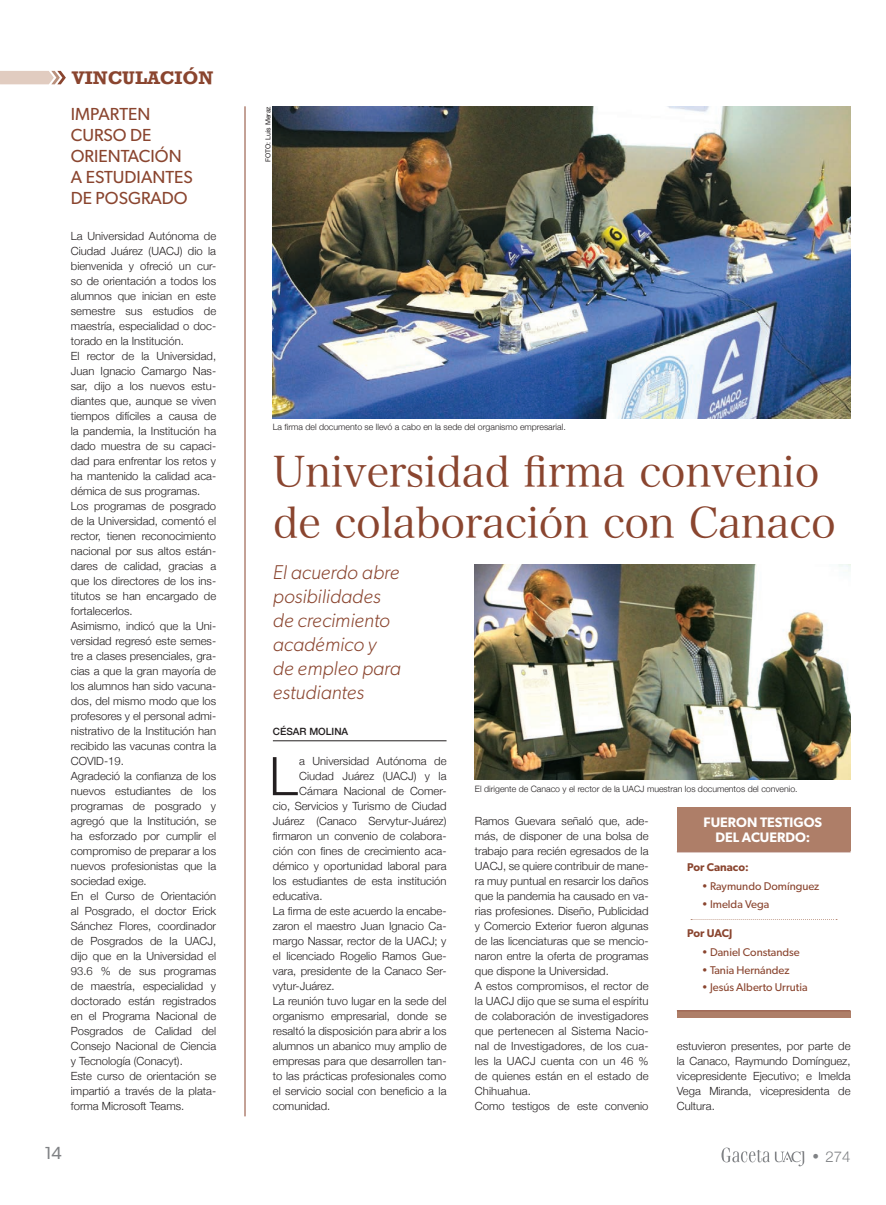
<style>
.page{position:relative;width:886px;height:1205px;background:#fff}
.page>*{position:absolute;margin:0;border:0;box-sizing:border-box;transform-origin:0 0}
.Texto{font:300 53.25px "Helvetica Neue";color:#231f20}
.Cabeza_principal{font:42.5px "Hira Min Pro N W3";letter-spacing:-.01em;color:#8a452f}
.Sumario_nota{font:italic 300 20px/24px "Gibson";color:#8a452f}
.t1{font:700 18.75px "Rockwell";color:#8a452f}
.Cabeza_columna{font:17.5px/21px "Gibson";color:#8a452f}
.t2{font:17.5px "Gibson";color:#808285}
.t3{font:300 15px "Helvetica Neue";color:#808285}
.t4{font:600 13.75px/15px "Gibson";color:#fff;text-align:center}
.Texto-2{font:300 11.25px/15px "Helvetica Neue";color:#231f20;text-align:justify}
.t5{font:11.25px "Gibson";color:#8a452f}
.t6{font:600 11.25px "Gibson";color:#8a452f}
.Firma_nota{font:500 10px "Helvetica Neue";color:#231f20}
.Pie_de_foto{font:300 8.75px "Helvetica Neue";color:#231f20}
.Foto_firma{font:6.88px "Helvetica Neue";color:#231f20}
.s1{font-family:"Futura";font-weight:500;font-stretch:condensed}
</style>
<div class="page">
<svg style="left:721px;top:1147px;width:83px;height:19px"></svg>
<svg style="left:0;top:71px;width:66px;height:13px"></svg>
<hr style="left:244px;top:106px;width:1px;height:1010px;background:#8a452f">
<img style="left:273px;top:107px;width:577px;height:311px">
<hr style="left:273px;top:740px;width:173px;height:1px;background:#231f20">
<img style="left:475px;top:564px;width:375px;height:215px">
<div style="left:677px;top:807px;width:173px;height:211px;background:#ae7e68"></div>
<div style="left:677px;top:851px;width:173px;height:160px;background:#fff"></div>
<hr style="left:677px;top:851px;width:173px;height:1px;background:#8a452f">
<hr style="left:677px;top:1010px;width:173px;height:1px;background:#8a452f">
<svg style="left:691px;top:919px;width:146px;height:1px"></svg>
<p class="t1" style="left:72px;top:66px;width:143px">VINCULACIÓN</p>
<p class="Cabeza_columna" style="left:71px;top:103px;width:81px">IMPARTEN</p>
<p class="Cabeza_columna" style="left:71px;top:124px;width:82px">CURSO DE</p>
<p class="Cabeza_columna" style="left:71px;top:145px;width:112px">ORIENTACIÓN</p>
<p class="Cabeza_columna" style="left:71px;top:166px;width:123px">A ESTUDIANTES<br>DE POSGRADO</p>
<p class="Texto-2" style="left:71px;top:228px;width:147px">La Universidad Autónoma de Ciudad Juárez (UACJ) dio la bienvenida y ofreció un cur&shy;so de orientación a todos los alumnos que inician en este semestre sus estudios de maestría, especialidad o doc&shy;torado en la Institución.</p>
<p class="Texto-2" style="left:71px;top:348px;width:147px">El rector de la Universidad, Juan Ignacio Camargo Nas&shy;sar, dijo a los nuevos estu&shy;diantes que, aunque se viven tiempos difíciles a causa de la pandemia, la Institución ha dado muestra de su capaci&shy;dad para enfrentar los retos y ha mantenido la calidad aca&shy;démica de sus programas.</p>
<p class="Texto-2" style="left:71px;top:498px;width:147px">Los programas de posgrado de la Universidad, comentó el rector, tienen reconocimiento nacional por sus altos están&shy;dares de calidad, gracias a que los directores de los ins&shy;titutos se han encargado de fortalecerlos.</p>
<p class="Texto-2" style="left:71px;top:618px;width:147px">Asimismo, indicó que la Uni&shy;versidad regresó este semes&shy;tre a clases presenciales, gra&shy;cias a que la gran mayoría de los alumnos han sido vacuna&shy;dos, del mismo modo que los profesores y el personal admi&shy;nistrativo de la Institución han recibido las vacunas contra la COVID-19.</p>
<p class="Texto-2" style="left:71px;top:768px;width:147px">Agradeció la confianza de los nuevos estudiantes de los programas de posgrado y agregó que la Institución, se ha esforzado por cumplir el compromiso de preparar a los nuevos profesionistas que la sociedad exige.</p>
<p class="Texto-2" style="left:71px;top:888px;width:147px">En el Curso de Orientación al Posgrado, el doctor Erick Sánchez Flores, coordinador de Posgrados de la UACJ, dijo que en la Universidad el 93.6 % de sus programas de maestría, especialidad y doctorado están registrados en el Programa Nacional de Posgrados de Calidad del Consejo Nacional de Ciencia y Tecnología (Conacyt).</p>
<p class="Texto-2" style="left:71px;top:1068px;width:147px">Este curso de orientación se impartió a través de la plata&shy;forma Microsoft Teams.</p>
<p class="Foto_firma" style="left:263px;top:162px;width:57px;rotate:-90deg">FOTO: Luis Meraz</p>
<p class="Pie_de_foto" style="left:273px;top:420px;width:294px">La firma del documento se llevó a cabo en la sede del organismo empresarial.</p>
<p class="Cabeza_principal" style="left:273px;top:436px;width:548px">Universidad firma convenio</p>
<p class="Cabeza_principal" style="left:273px;top:487px;width:564px">de colaboración con Canaco</p>
<p class="Sumario_nota" style="left:273px;top:560px;width:129px">El acuerdo abre posibilidades de crecimiento académico y de empleo para estudiantes</p>
<p class="Firma_nota" style="left:273px;top:723px;width:77px">CÉSAR MOLINA</p>
<p class="Texto" style="left:269px;top:733px;width:30px">L</p>
<p class="Texto-2" style="left:299px;top:753px;width:149px">a Universidad Autónoma de</p>
<p class="Texto-2" style="left:299px;top:768px;width:149px">Ciudad Juárez (UACJ) y la</p>
<p class="Texto-2" style="left:299px;top:783px;width:149px">Cámara Nacional de Comer-</p>
<p class="Texto-2" style="left:273px;top:798px;width:175px">cio, Servicios y Turismo de Ciudad</p>
<p class="Texto-2" style="left:273px;top:813px;width:175px">Juárez (Canaco Servytur-Juárez)</p>
<p class="Texto-2" style="left:273px;top:828px;width:175px">firmaron un convenio de colabora-</p>
<p class="Texto-2" style="left:273px;top:843px;width:175px">ción con fines de crecimiento aca-</p>
<p class="Texto-2" style="left:273px;top:858px;width:175px">démico y oportunidad laboral para</p>
<p class="Texto-2" style="left:273px;top:873px;width:175px">los estudiantes de esta institución</p>
<p class="Texto-2" style="left:273px;top:888px;width:51px">educativa.</p>
<p class="Texto-2" style="left:273px;top:903px;width:175px">La firma de este acuerdo la encabe&shy;zaron el maestro Juan Ignacio Ca&shy;margo Nassar, rector de la UACJ; y el licenciado Rogelio Ramos Gue&shy;vara, presidente de la Canaco Ser&shy;vytur-Juárez.</p>
<p class="Texto-2" style="left:273px;top:993px;width:175px">La reunión tuvo lugar en la sede del organismo empresarial, donde se resaltó la disposición para abrir a los alumnos un abanico muy amplio de empresas para que desarrollen tan&shy;to las prácticas profesionales como el servicio social con beneficio a la comunidad.</p>
<p class="Pie_de_foto" style="left:475px;top:781px;width:324px">El dirigente de Canaco y el rector de la UACJ muestran los documentos del convenio.</p>
<p class="Texto-2" style="left:475px;top:813px;width:175px">Ramos Guevara señaló que, ade&shy;más, de disponer de una bolsa de trabajo para recién egresados de la UACJ, se quiere contribuir de mane&shy;ra muy puntual en resarcir los daños que la pandemia ha causado en va&shy;rias profesiones. Diseño, Publicidad y Comercio Exterior fueron algunas de las licenciaturas que se mencio&shy;naron entre la oferta de programas que dispone la Universidad.</p>
<p class="Texto-2" style="left:475px;top:978px;width:175px">A estos compromisos, el rector de la UACJ dijo que se suma el espíritu de colaboración de investigadores que pertenecen al Sistema Nacio&shy;nal de Investigadores, de los cua&shy;les la UACJ cuenta con un 46 % de quienes están en el estado de Chihuahua.</p>
<p class="Texto-2" style="left:475px;top:1098px;width:175px">Como testigos de este convenio</p>
<p class="t4" style="left:703px;top:815px;width:120px">FUERON TESTIGOS<br>DEL ACUERDO:</p>
<p class="t6" style="left:687px;top:860px;width:63px">Por Canaco:</p>
<p class="t5" style="left:702px;top:879px;width:119px">• Raymundo Domínguez</p>
<p class="t5" style="left:702px;top:897px;width:69px">• Imelda Vega</p>
<p class="t5" style="left:702px;top:946px;width:100px">• Daniel Constandse</p>
<p class="t5" style="left:702px;top:963px;width:89px">• Tania Hernández</p>
<p class="t5" style="left:702px;top:981px;width:107px">• Jesús Alberto Urrutia</p>
<p class="t6" style="left:687px;top:926px;width:46px">Por UACJ</p>
<p class="Texto-2" style="left:677px;top:1038px;width:175px">estuvieron presentes, por parte de la Canaco, Raymundo Domínguez, vicepresidente Ejecutivo; e Imelda Vega Miranda, vicepresidenta de Cultura.</p>
<h3 class="t2" style="left:45px;top:1143px;width:19px">14</h3>
<h3 class="t3" style="left:810px;top:1144px;width:42px"><span class="s1">•</span> 274</h3>
</div>
